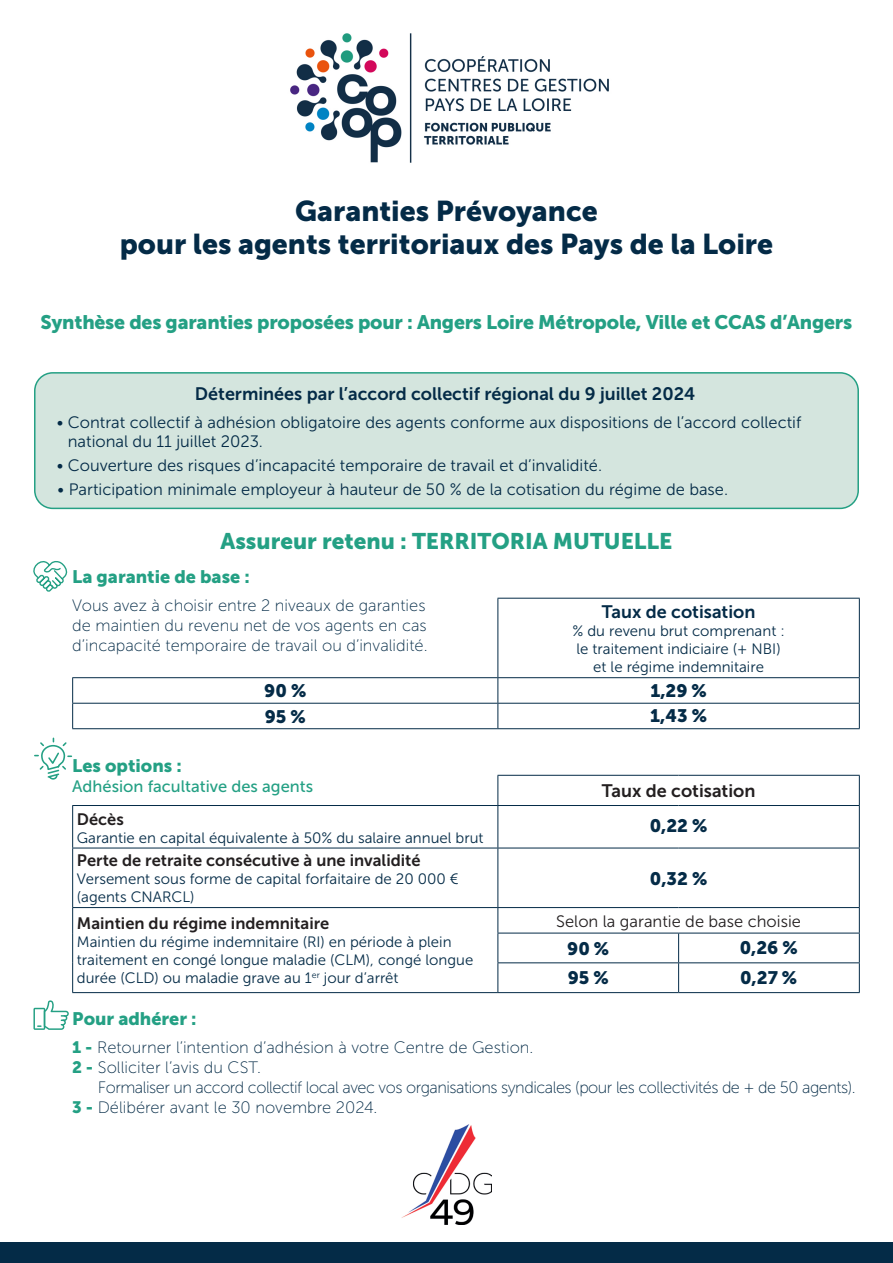
<style>
.page{position:relative;width:893px;height:1263px;background:#fff}
.page>*{position:absolute;margin:0;border:0;box-sizing:border-box;transform-origin:0 0}
.t1{font:28.5px/33px "Museo Sans 900";color:#042b47;text-align:center}
.t2{font:22.5px "Museo Sans 900";color:#24a084}
.t3{font:19.5px "Museo Sans 900";letter-spacing:-.01em;color:#24a084}
.t4{font:18px "Museo Sans 700";color:#042b47}
.t5{font:18px/25.5px "Museo Sans 900";color:#042b47}
.t6{font:18px "Museo Sans 900";color:#24a084}
.t7{font:18px "Museo Sans 700";color:#231f20}
.t8{font:16.5px/19.5px "Museo Sans 300";color:#042b47}
.t9{font:16.5px/19.8px "Museo Sans 100";color:#042b47}
.t10{font:16.5px/19.8px "Museo Sans 100";letter-spacing:-.03em;color:#042b47}
.t11{font:16.5px "Museo Sans 700";color:#231f20}
.t12{font:16.5px "Museo Sans 300";color:#231f20}
.t13{font:16.5px "Museo Sans 500";color:#24a084}
.t14{font:15px/18px "Museo Sans 300";color:#042b47}
.s1{font-family:"Museo Sans 900";color:#24a084}
</style>
<div class="page">
<img style="left:290px;top:33px;width:319px;height:130px">
<hr style="left:497px;top:598px;width:363px;height:1px;background:#042b47">
<hr style="left:497px;top:598px;width:1px;height:79px;background:#042b47">
<hr style="left:859px;top:598px;width:1px;height:79px;background:#042b47">
<hr style="left:498px;top:677px;width:362px;height:1px;background:#042b47">
<hr style="left:498px;top:703px;width:362px;height:1px;background:#042b47">
<svg style="left:859px;top:678px;width:1px;height:50px"></svg>
<hr style="left:498px;top:728px;width:362px;height:1px;background:#042b47">
<hr style="left:72px;top:677px;width:426px;height:1px;background:#042b47">
<hr style="left:72px;top:703px;width:426px;height:1px;background:#042b47">
<svg style="left:72px;top:678px;width:1px;height:50px"></svg>
<svg style="left:497px;top:678px;width:1px;height:50px"></svg>
<hr style="left:72px;top:728px;width:426px;height:1px;background:#042b47">
<hr style="left:72px;top:805px;width:426px;height:1px;background:#042b47">
<hr style="left:72px;top:806px;width:1px;height:42px;background:#042b47">
<hr style="left:498px;top:805px;width:181px;height:1px;background:#042b47">
<hr style="left:679px;top:805px;width:181px;height:1px;background:#042b47">
<hr style="left:72px;top:848px;width:426px;height:1px;background:#042b47">
<hr style="left:72px;top:848px;width:1px;height:59px;background:#042b47">
<hr style="left:498px;top:848px;width:181px;height:1px;background:#042b47">
<hr style="left:679px;top:848px;width:181px;height:1px;background:#042b47">
<hr style="left:72px;top:907px;width:426px;height:1px;background:#042b47">
<svg style="left:72px;top:908px;width:1px;height:25px"></svg>
<hr style="left:498px;top:907px;width:181px;height:1px;background:#042b47">
<hr style="left:679px;top:907px;width:181px;height:1px;background:#042b47">
<hr style="left:72px;top:933px;width:1px;height:30px;background:#042b47">
<hr style="left:497px;top:933px;width:182px;height:1px;background:#042b47">
<hr style="left:679px;top:933px;width:181px;height:1px;background:#042b47">
<svg style="left:72px;top:963px;width:1px;height:29px"></svg>
<hr style="left:497px;top:962px;width:182px;height:1px;background:#042b47">
<hr style="left:679px;top:962px;width:181px;height:1px;background:#042b47">
<hr style="left:72px;top:992px;width:426px;height:1px;background:#042b47">
<hr style="left:498px;top:992px;width:181px;height:1px;background:#042b47">
<hr style="left:679px;top:992px;width:181px;height:1px;background:#042b47">
<hr style="left:497px;top:775px;width:182px;height:1px;background:#042b47">
<svg style="left:497px;top:776px;width:1px;height:29px"></svg>
<hr style="left:679px;top:775px;width:181px;height:1px;background:#042b47">
<svg style="left:859px;top:776px;width:1px;height:29px"></svg>
<hr style="left:497px;top:806px;width:1px;height:42px;background:#042b47">
<hr style="left:859px;top:806px;width:1px;height:42px;background:#042b47">
<hr style="left:497px;top:848px;width:1px;height:59px;background:#042b47">
<hr style="left:859px;top:848px;width:1px;height:59px;background:#042b47">
<svg style="left:497px;top:908px;width:1px;height:84px"></svg>
<svg style="left:678px;top:933px;width:1px;height:59px"></svg>
<svg style="left:859px;top:908px;width:1px;height:84px"></svg>
<div style="left:35px;top:373px;width:823px;height:135px;background:#d4e5de;border-radius:18px"></div>
<div style="left:34px;top:372px;width:825px;height:137px;border:2px solid #24a084;border-radius:18px"></div>
<svg style="left:33px;top:561px;width:35px;height:31px"></svg>
<svg style="left:34px;top:737px;width:39px;height:43px"></svg>
<svg style="left:33px;top:1000px;width:36px;height:30px"></svg>
<div style="left:0;top:1242px;width:893px;height:21px;background:#042b47"></div>
<img style="left:402px;top:1124px;width:89px;height:100px">
<h1 class="t1" style="left:120px;top:195px;width:655px">Garanties Prévoyance<br>pour les agents territoriaux des Pays de la Loire</h1>
<p class="t3" style="left:41px;top:311px;width:813px">Synthèse des garanties proposées pour : Angers Loire Métropole, Ville et CCAS d’Angers</p>
<p class="t4" style="left:195px;top:384px;width:502px">Déterminées par l’accord collectif régional du 9 juillet 2024</p>
<p class="t8" style="left:68px;top:413px;width:735px;text-indent:-11px">• Contrat collectif à adhésion obligatoire des agents conforme aux dispositions de l’accord collectif national du 11 juillet 2023.</p>
<p class="t8" style="left:57px;top:456px;width:547px">• Couverture des risques d’incapacité temporaire de travail et d’invalidité.</p>
<p class="t8" style="left:58px;top:480px;width:672px">• Participation minimale employeur à hauteur de 50 % de la cotisation du régime de base.</p>
<p class="t2" style="left:220px;top:529px;width:454px">Assureur retenu : TERRITORIA MUTUELLE</p>
<p class="t6" style="left:72px;top:566px;width:179px">La garantie de base :</p>
<p class="t9" style="left:72px;top:596px;width:357px">Vous avez à choisir entre 2 niveaux de garanties de maintien du revenu net de vos agents en cas d’incapacité temporaire de travail ou d’invalidité.</p>
<p class="t5" style="left:264px;top:678px;width:44px">90 %<br>95 %</p>
<p class="t6" style="left:72px;top:755px;width:111px">Les options :</p>
<p class="t13" style="left:72px;top:777px;width:242px">Adhésion facultative des agents</p>
<p class="t11" style="left:77px;top:810px;width:48px">Décès</p>
<p class="t14" style="left:77px;top:828px;width:408px">Garantie en capital équivalente à 50% du salaire annuel brut</p>
<p class="t11" style="left:77px;top:851px;width:345px">Perte de retraite consécutive à une invalidité</p>
<p class="t14" style="left:77px;top:870px;width:383px">Versement sous forme de capital forfaitaire de 20 000 € (agents CNARCL)</p>
<p class="t11" style="left:77px;top:914px;width:254px">Maintien du régime indemnitaire</p>
<p class="t14" style="left:77px;top:933px;width:398px">Maintien du régime indemnitaire (RI) en période à plein traitement en congé longue maladie (CLM), congé longue durée (CLD) ou maladie grave au 1<sup>er</sup> jour d’arrêt</p>
<p class="t4" style="left:602px;top:601px;width:155px">Taux de cotisation</p>
<p class="t14" style="left:572px;top:622px;width:214px;text-align:center">% du revenu brut comprenant : le traitement indiciaire (+ NBI) et le régime indemnitaire</p>
<p class="t5" style="left:650px;top:678px;width:58px">1,29 %</p>
<p class="t5" style="left:650px;top:703px;width:58px">1,43 %</p>
<p class="t7" style="left:602px;top:781px;width:155px">Taux de cotisation</p>
<p class="t5" style="left:650px;top:813px;width:59px">0,22 %</p>
<p class="t5" style="left:650px;top:866px;width:59px">0,32 %</p>
<p class="t12" style="left:556px;top:912px;width:246px">Selon la garantie de base choisie</p>
<p class="t5" style="left:567px;top:933px;width:44px;line-height:29.7px">90 %<br>95 %</p>
<p class="t5" style="left:740px;top:935px;width:59px">0,26 %</p>
<p class="t5" style="left:740px;top:965px;width:59px">0,27 %</p>
<p class="t6" style="left:72px;top:1008px;width:126px">Pour adhérer :</p>
<p class="t9" style="left:72px;top:1038px;width:463px"><span class="s1">1 -</span> Retourner l’intention d’adhésion à votre Centre de Gestion.<br><span class="s1">2 -</span> Solliciter l’avis du CST.</p>
<p class="t10" style="left:72px;top:1077px;width:785px;text-indent:26px">Formaliser un accord collectif local avec vos organisations syndicales (pour les collectivités de + de 50 agents).<br><span class="s1">3 -</span> Délibérer avant le 30 novembre 2024.</p>
</div>
